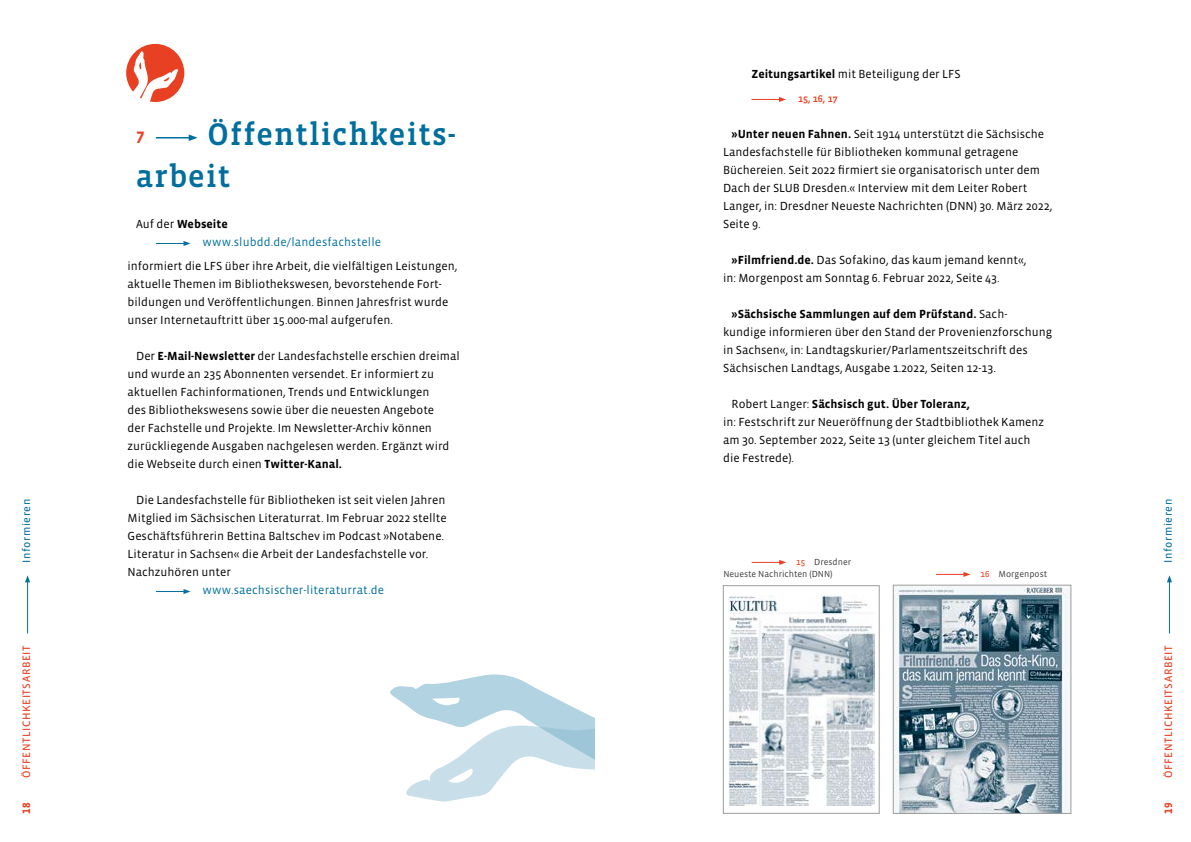
<style>
.page{position:relative;width:1191px;height:842px;background:#fff}
.page>*{position:absolute;margin:0;border:0;box-sizing:border-box;transform-origin:0 0}
.t1{font:500 32px/42px "Vista Slab OT";letter-spacing:.03em;color:#006f9d}
.t2{font:700 17px "Vista Sans OT";color:#e84022}
.t3{font:12px/18px "Vista Sans OT";color:#000}
.t4{font:12px/18px "Vista Sans OT";letter-spacing:.01em;color:#006f9d}
.t5{font:11px "Vista Sans OT";letter-spacing:.05em;color:#e84022}
.t6{font:11px "Vista Sans OT";letter-spacing:.05em;color:#006f9d}
.t7{font:700 11px "Vista Sans OT";color:#e84022}
.t8{font:500 10px "Vista Slab OT";color:#e84022}
.t9{font:9px "Vista Sans OT";color:#3b3b3a}
.s1{color:#000}
.s2{font-weight:700;color:#000}
.s3{font-weight:700}
.s4{font-family:"Vista Slab OT";color:#e84022}
</style>
<div class="page">
<svg style="left:751px;top:97px;width:35px;height:5px"></svg>
<hr style="left:27px;top:581px;width:1px;height:52px;background:#006f9d">
<svg style="left:25px;top:575px;width:5px;height:7px"></svg>
<hr style="left:1169px;top:581px;width:1px;height:52px;background:#006f9d">
<svg style="left:1167px;top:575px;width:5px;height:7px"></svg>
<img style="left:728px;top:596px;width:146px;height:210px">
<div style="left:723px;top:585px;width:156px;height:228px;border:1px solid #9c9d9d"></div>
<hr style="left:751px;top:562px;width:30px;height:1px;background:#e84022">
<svg style="left:779px;top:560px;width:7px;height:5px"></svg>
<img style="left:895px;top:587px;width:174px;height:225px">
<div style="left:893px;top:585px;width:178px;height:229px;border:1px solid #9c9d9d"></div>
<svg style="left:936px;top:572px;width:34px;height:5px"></svg>
<hr style="left:156px;top:137px;width:35px;height:1px;background:#006f9d">
<svg style="left:189px;top:134px;width:9px;height:7px"></svg>
<svg style="left:156px;top:241px;width:34px;height:5px"></svg>
<svg style="left:156px;top:589px;width:34px;height:5px"></svg>
<svg style="left:390px;top:674px;width:205px;height:128px"></svg>
<svg style="left:126px;top:44px;width:58px;height:58px"></svg>
<p class="t6" style="left:21px;top:563px;width:66px;rotate:-90deg">Informieren</p>
<p class="t5" style="left:21px;top:778px;width:134px;rotate:-90deg">ÖFFENTLICHKEITSARBEIT</p>
<p class="t7" style="left:21px;top:814px;width:13px;rotate:-90deg">18</p>
<h1 class="t1" style="left:136px;top:114px;width:321px;text-indent:71px">Öffentlichkeits&shy;arbeit</h1>
<p class="t4" style="left:203px;top:215px;width:180px;text-indent:-66px"><span class="s1">Auf der</span> <span class="s2">Webseite </span>www.slubdd.de/landesfachstelle</p>
<p class="t3" style="left:128px;top:257px;width:331px">informiert die LFS über ihre Arbeit, die vielfältigen Leistungen, aktuelle Themen im Bibliothekswesen, bevorstehende Fort&shy;bildungen und Veröffentlichungen. Binnen Jahresfrist wurde unser Internetauftritt über 15.000-mal aufgerufen.</p>
<p class="t3" style="left:128px;top:347px;width:334px;text-indent:9px">Der <span class="s3">E-Mail-Newsletter</span> der Landesfachstelle erschien dreimal und wurde an 235 Abonnenten versendet. Er informiert zu aktuellen Fachinformationen, Trends und Entwicklungen<br>des Bibliothekswesens sowie über die neuesten Angebote<br>der Fachstelle und Projekte. Im Newsletter-Archiv können zurückliegende Ausgaben nachgelesen werden. Ergänzt wird die Webseite durch einen <span class="s3">Twitter-Kanal.</span></p>
<p class="t3" style="left:128px;top:491px;width:321px;text-indent:9px">Die Landesfachstelle für Bibliotheken ist seit vielen Jahren Mitglied im Sächsischen Literaturrat. Im Februar 2022 stellte Geschäftsführerin Bettina Baltschev im Podcast »Notabene.<br>Literatur in Sachsen« die Arbeit der Landesfachstelle vor.<br>Nachzuhören unter</p>
<p class="t4" style="left:203px;top:581px;width:183px">www.saechsischer-literaturrat.de</p>
<h2 class="t2" style="left:136px;top:129px;width:10px">7</h2>
<p class="t3" style="left:751px;top:65px;width:211px"><span class="s3">Zeitungsartikel</span> mit Beteiligung der LFS</p>
<p class="t8" style="left:798px;top:94px;width:41px">15, 16, 17</p>
<p class="t3" style="left:723px;top:125px;width:331px;text-indent:9px"><span class="s3">»Unter neuen Fahnen.</span> Seit 1914 unterstützt die Sächsische Landesfachstelle für Bibliotheken kommunal getragene Büchereien. Seit 2022 firmiert sie organisatorisch unter dem Dach der SLUB Dresden.« Interview mit dem Leiter Robert Langer, in: Dresdner Neueste Nachrichten (DNN) 30. März 2022, Seite 9.</p>
<p class="t3" style="left:723px;top:251px;width:305px;text-indent:9px"><span class="s3">»Filmfriend.de.</span> Das Sofakino, das kaum jemand kennt«, in: Morgenpost am Sonntag 6. Februar 2022, Seite 43.</p>
<p class="t3" style="left:723px;top:305px;width:330px;text-indent:9px"><span class="s3">»Sächsische Sammlungen auf dem Prüfstand.</span> Sach&shy;kundige informieren über den Stand der Provenienzforschung in Sachsen«, in: Landtagskurier/Parlamentszeitschrift des Sächsischen Landtags, Ausgabe 1.2022, Seiten 12-13.</p>
<p class="t3" style="left:723px;top:395px;width:323px;text-indent:9px">Robert Langer: <span class="s3">Sächsisch gut. Über Toleranz,<br></span>in: Festschrift zur Neueröffnung der Stadtbibliothek Kamenz am 30. September 2022, Seite 13 (unter gleichem Titel auch die Festrede).</p>
<p class="t9" style="left:796px;top:557px;width:56px"><span class="s4">15</span> Dresdner</p>
<p class="t9" style="left:723px;top:569px;width:111px">Neueste Nachrichten (DNN)</p>
<p class="t9" style="left:980px;top:569px;width:68px"><span class="s4">16</span> Morgenpost</p>
<p class="t6" style="left:1162px;top:563px;width:66px;rotate:-90deg">Informieren</p>
<p class="t5" style="left:1162px;top:778px;width:134px;rotate:-90deg">ÖFFENTLICHKEITSARBEIT</p>
<p class="t7" style="left:1162px;top:814px;width:13px;rotate:-90deg">19</p>
</div>
